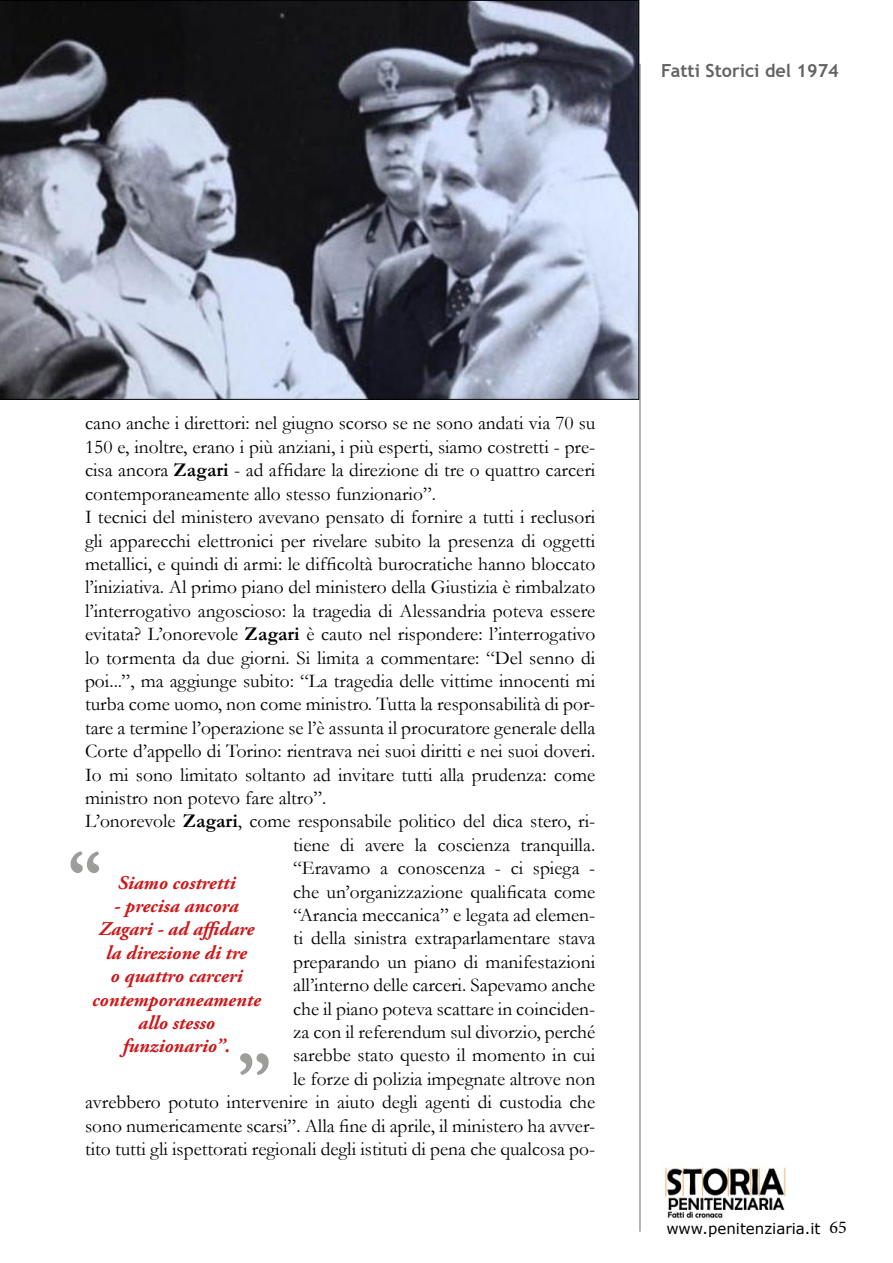
<style>
.page{position:relative;width:893px;height:1263px;background:#fff}
.page>*{position:absolute;margin:0;border:0;box-sizing:border-box;transform-origin:0 0}
.t1{font:700 69px "Garamond";color:#9d9d9c}
.t2{font:19.5px "Garamond";color:#000}
.t3{font:italic 700 19.5px/23.4px "Adobe Garamond Pro";color:#cd1719;text-align:center}
.t4{font:700 18px "Trebuchet MS";color:#646363}
.t5{font:15px "Verdana";color:#000}
.s1{font-weight:700}
.s2{font-family:"Minion Pro";font-size:18px}
</style>
<div class="page">
<hr style="left:639px;top:64px;width:2px;height:1168px;background:#9d9d9c">
<img style="left:664px;top:1166px;width:123px;height:53px">
<svg style="left:0;top:0;width:639px;height:400px;background:#707583"></svg>
<p class="t4" style="left:661px;top:59px;width:179px">Fatti Storici del 1974</p>
<p class="t2" style="left:85px;top:410px;width:512px">cano anche i direttori: nel giugno scorso se ne sono andati via 70 su</p>
<p class="t2" style="left:85px;top:434px;width:512px">150 e, inoltre, erano i più anziani, i più esperti, siamo costretti - pre-</p>
<p class="t2" style="left:85px;top:457px;width:512px">cisa ancora <span class="s1">Zagari</span> - ad affidare la direzione di tre o quattro carceri</p>
<p class="t2" style="left:85px;top:480px;width:352px">contemporaneamente allo stesso funzionario”.</p>
<p class="t2" style="left:85px;top:504px;width:512px">I tecnici del ministero avevano pensato di fornire a tutti i reclusori</p>
<p class="t2" style="left:85px;top:527px;width:512px">gli apparecchi elettronici per rivelare subito la presenza di oggetti</p>
<p class="t2" style="left:85px;top:551px;width:512px">metallici, e quindi di armi: le difficoltà burocratiche hanno bloccato</p>
<p class="t2" style="left:85px;top:574px;width:512px">l’iniziativa. Al primo piano del ministero della Giustizia è rimbalzato</p>
<p class="t2" style="left:85px;top:597px;width:512px">l’interrogativo angoscioso: la tragedia di Alessandria poteva essere</p>
<p class="t2" style="left:85px;top:621px;width:512px">evitata? L’onorevole <span class="s1">Zagari</span> è cauto nel rispondere: l’interrogativo</p>
<p class="t2" style="left:85px;top:644px;width:512px">lo tormenta da due giorni. Si limita a commentare: “Del senno di</p>
<p class="t2" style="left:85px;top:668px;width:512px">poi...”, ma aggiunge subito: “La tragedia delle vittime innocenti mi</p>
<p class="t2" style="left:85px;top:691px;width:512px">turba come uomo, non come ministro. Tutta la responsabilità di por-</p>
<p class="t2" style="left:85px;top:714px;width:512px">tare a termine l’operazione se l’è assunta il procuratore generale della</p>
<p class="t2" style="left:85px;top:738px;width:512px">Corte d’appello di Torino: rientrava nei suoi diritti e nei suoi doveri.</p>
<p class="t2" style="left:85px;top:761px;width:512px">Io mi sono limitato soltanto ad invitare tutti alla prudenza: come</p>
<p class="t2" style="left:85px;top:785px;width:243px">ministro non potevo fare altro”.</p>
<p class="t2" style="left:85px;top:808px;width:512px">L’onorevole <span class="s1">Zagari</span>, come responsabile politico del dica stero, ri-</p>
<p class="t2" style="left:293px;top:831px;width:304px">tiene di avere la coscienza tranquilla.</p>
<p class="t2" style="left:293px;top:855px;width:304px">“Eravamo a conoscenza - ci spiega -</p>
<p class="t2" style="left:293px;top:878px;width:304px">che un’organizzazione qualificata come</p>
<p class="t2" style="left:293px;top:902px;width:304px">“Arancia meccanica” e legata ad elemen-</p>
<p class="t2" style="left:293px;top:925px;width:304px">ti della sinistra extraparlamentare stava</p>
<p class="t2" style="left:293px;top:948px;width:304px">preparando un piano di manifestazioni</p>
<p class="t2" style="left:293px;top:972px;width:304px">all’interno delle carceri. Sapevamo anche</p>
<p class="t2" style="left:293px;top:995px;width:304px">che il piano poteva scattare in coinciden-</p>
<p class="t2" style="left:293px;top:1019px;width:304px">za con il referendum sul divorzio, perché</p>
<p class="t2" style="left:293px;top:1042px;width:304px">sarebbe stato questo il momento in cui</p>
<p class="t2" style="left:293px;top:1065px;width:304px">le forze di polizia impegnate altrove non</p>
<p class="t2" style="left:85px;top:1089px;width:512px">avrebbero potuto intervenire in aiuto degli agenti di custodia che</p>
<p class="t2" style="left:85px;top:1112px;width:512px">sono numericamente scarsi”. Alla fine di aprile, il ministero ha avver-</p>
<p class="t2" style="left:85px;top:1136px;width:512px">tito tutti gli ispettorati regionali degli istituti di pena che qualcosa po-</p>
<h1 class="t1" style="left:67px;top:827px;width:35px">“</h1>
<p class="t3" style="left:118px;top:871px;width:119px">Siamo costretti</p>
<p class="t3" style="left:92px;top:894px;width:170px">- precisa ancora<br>Zagari - ad affidare la direzione di tre<br>o quattro carceri contemporaneamente allo stesso funzionario”.</p>
<h1 class="t1" style="left:272px;top:1099px;width:35px;rotate:-180deg">“</h1>
<p class="t5" style="left:666px;top:1218px;width:182px">www.penitenziaria.it <span class="s2">65</span></p>
</div>
